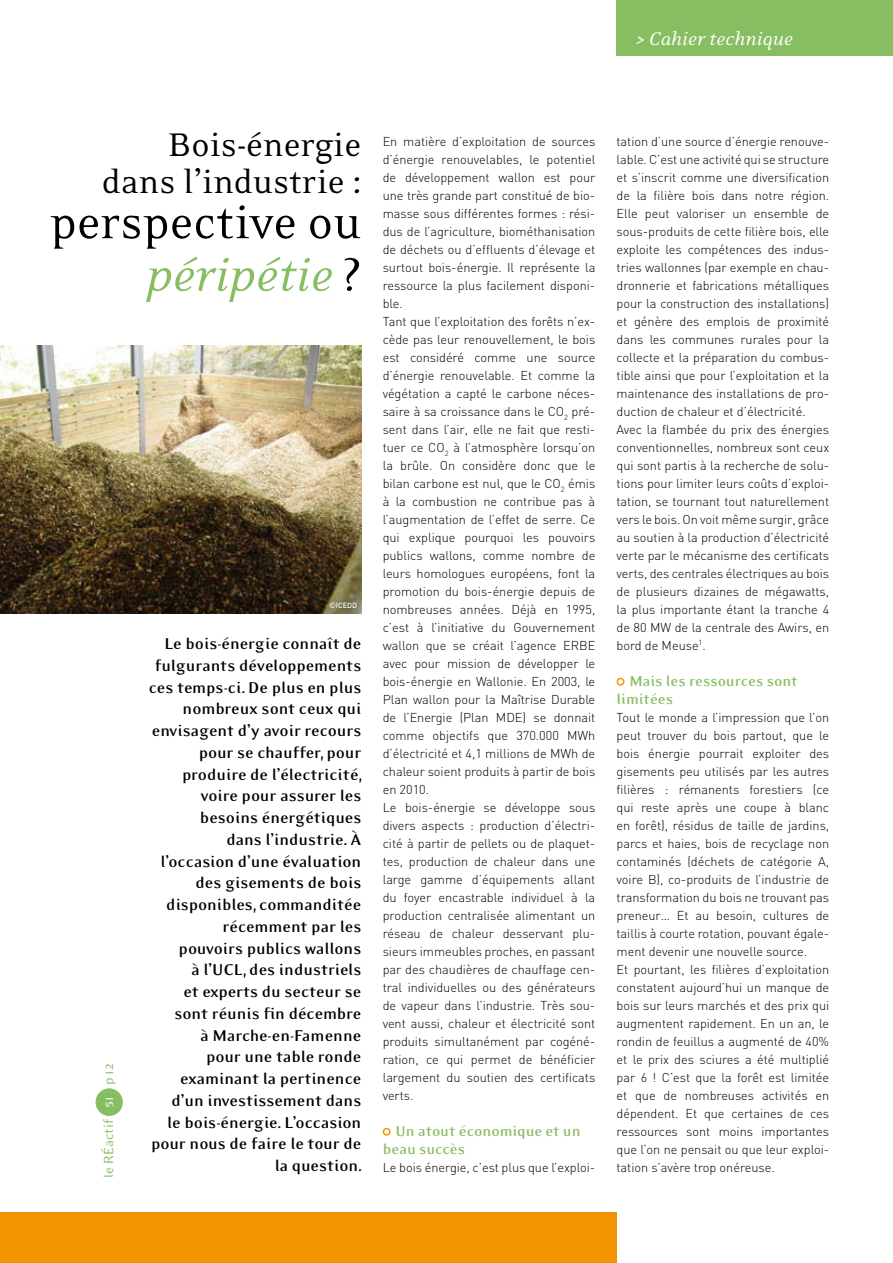
<style>
.page{position:relative;width:893px;height:1263px;background:#fff}
.page>*{position:absolute;margin:0;border:0;box-sizing:border-box;transform-origin:0 0}
.t1{font:52.5px/52.5px "Eidetic Neo";color:#000;text-align:right}
.t2{font:37.5px/37.5px "Eidetic Neo";color:#000;text-align:right}
.t3{font:italic 21px "Eidetic Neo";color:#fff}
.t4{font:700 18px/21.8px "Eidetic Modern";color:#000;text-align:right}
.t5{font:700 16.5px/18px "Eidetic Modern";color:#88be62}
.t6{font:15px "Eidetic Modern";color:#88be62}
.t7{font:300 12.75px/18px "DIN";letter-spacing:-.005em;color:#000}
.t8{font:500 7.5px "DIN";letter-spacing:-.005em;color:#fff}
.s1{font-style:italic;color:#88be62}
.s2{color:#fff}
</style>
<div class="page">
<div style="left:0;top:1212px;width:617px;height:51px;background:#f29400"></div>
<div style="left:617px;top:0;width:276px;height:55px;background:#88be62"></div>
<div style="left:383px;top:1128px;width:8px;height:8px;border:2px solid #f29400;border-radius:50%"></div>
<div style="left:617px;top:678px;width:7px;height:8px;border:2px solid #f29400;border-radius:50%"></div>
<img style="left:0;top:345px;width:361px;height:269px">
<div style="left:96px;top:1089px;width:26px;height:26px;background:#88be62;border-radius:50%"></div>
<div style="left:96px;top:1088px;width:27px;height:28px;border:1px solid #88be62;border-radius:50%"></div>
<h3 class="t3" style="left:636px;top:28px;width:158px">&gt; Cahier technique</h3>
<h2 class="t2" style="left:102px;top:127px;width:261px">Bois-énergie dans l’industrie :</h2>
<h1 class="t1" style="left:50px;top:197px;width:313px">perspective ou <span class="s1">péripétie</span> ?</h1>
<p class="t6" style="left:101px;top:1178px;width:114px;rotate:-90deg">le RÉactif <span class="s2">51</span> p 12</p>
<p class="t8" style="left:329px;top:601px;width:29px">©ICEDD</p>
<p class="t4" style="left:149px;top:633px;width:215px">Le bois-énergie connaît de fulgurants développements ces temps-ci. De plus en plus nombreux sont ceux qui envisagent d’y avoir recours pour se chauffer, pour produire de l’électricité, voire pour assurer les besoins énergétiques<br>dans l’industrie. À<br>l’occasion d’une évaluation des gisements de bois disponibles, commanditée récemment par les<br>pouvoirs publics wallons<br>à l’UCL, des industriels<br>et experts du secteur se sont réunis fin décembre<br>à Marche-en-Famenne<br>pour une table ronde examinant la pertinence d’un investissement dans<br>le bois-énergie. L’occasion pour nous de faire le tour de la question.</p>
<p class="t7" style="left:383px;top:132px;width:214px">En matière d’exploitation de sources d’énergie renouvelables, le potentiel de développement wallon est pour une très grande part constitué de bio&shy;masse sous différentes formes : rési&shy;dus de l’agriculture, biométhanisation de déchets ou d’effluents d’élevage et surtout bois-énergie. Il représente la ressource la plus facilement disponi&shy;ble.<br>Tant que l’exploitation des forêts n’ex&shy;cède pas leur renouvellement, le bois est considéré comme une source d’énergie renouvelable. Et comme la végétation a capté le carbone néces&shy;saire à sa croissance dans le CO<sub>2</sub> pré&shy;sent dans l’air, elle ne fait que resti&shy;tuer ce CO<sub>2</sub> à l’atmosphère lorsqu’on la brûle. On considère donc que le bilan carbone est nul, que le CO<sub>2</sub> émis à la combustion ne contribue pas à l’augmentation de l’effet de serre. Ce qui explique pourquoi les pouvoirs publics wallons, comme nombre de leurs homologues européens, font la promotion du bois-énergie depuis de nombreuses années. Déjà en 1995, c’est à l’initiative du Gouvernement wallon que se créait l’agence ERBE avec pour mission de développer le bois-énergie en Wallonie. En 2003, le Plan wallon pour la Maîtrise Durable de l’Energie (Plan MDE) se donnait comme objectifs que 370.000 MWh d’électricité et 4,1 millions de MWh de chaleur soient produits à partir de bois en 2010.<br>Le bois-énergie se développe sous divers aspects : production d’électri&shy;cité à partir de pellets ou de plaquet&shy;tes, production de chaleur dans une large gamme d’équipements allant du foyer encastrable individuel à la production centralisée alimentant un réseau de chaleur desservant plu&shy;sieurs immeubles proches, en passant par des chaudières de chauffage cen&shy;tral individuelles ou des générateurs de vapeur dans l’industrie. Très sou&shy;vent aussi, chaleur et électricité sont produits simultanément par cogéné&shy;ration, ce qui permet de bénéficier largement du soutien des certificats verts.</p>
<p class="t5" style="left:383px;top:1122px;width:199px;text-indent:13px">Un atout économique et un beau succès</p>
<p class="t7" style="left:383px;top:1158px;width:214px">Le bois énergie, c’est plus que l’exploi-</p>
<p class="t7" style="left:617px;top:132px;width:214px">tation d’une source d’énergie renouve&shy;lable. C’est une activité qui se structure et s’inscrit comme une diversification de la filière bois dans notre région.<br>Elle peut valoriser un ensemble de sous-produits de cette filière bois, elle exploite les compétences des indus&shy;tries wallonnes (par exemple en chau&shy;dronnerie et fabrications métalliques pour la construction des installations) et génère des emplois de proximité dans les communes rurales pour la collecte et la préparation du combus&shy;tible ainsi que pour l’exploitation et la maintenance des installations de pro&shy;duction de chaleur et d’électricité.<br>Avec la flambée du prix des énergies conventionnelles, nombreux sont ceux qui sont partis à la recherche de solu&shy;tions pour limiter leurs coûts d’exploi&shy;tation, se tournant tout naturellement vers le bois. On voit même surgir, grâce au soutien à la production d’électricité verte par le mécanisme des certificats verts, des centrales électriques au bois de plusieurs dizaines de mégawatts, la plus importante étant la tranche 4 de 80 MW de la centrale des Awirs, en bord de Meuse<sup>1</sup>.</p>
<p class="t5" style="left:617px;top:672px;width:183px;text-indent:13px">Mais les ressources sont limitées</p>
<p class="t7" style="left:617px;top:708px;width:214px">Tout le monde a l’impression que l’on peut trouver du bois partout, que le bois énergie pourrait exploiter des gisements peu utilisés par les autres filières : rémanents forestiers (ce qui reste après une coupe à blanc en forêt), résidus de taille de jardins, parcs et haies, bois de recyclage non contaminés (déchets de catégorie A, voire B), co-produits de l’industrie de transformation du bois ne trouvant pas preneur… Et au besoin, cultures de taillis à courte rotation, pouvant égale&shy;ment devenir une nouvelle source.<br>Et pourtant, les filières d’exploitation constatent aujourd’hui un manque de bois sur leurs marchés et des prix qui augmentent rapidement. En un an, le rondin de feuillus a augmenté de 40% et le prix des sciures a été multiplié par 6 ! C’est que la forêt est limitée et que de nombreuses activités en dépendent. Et que certaines de ces ressources sont moins importantes que l’on ne pensait ou que leur exploi&shy;tation s’avère trop onéreuse.</p>
</div>
